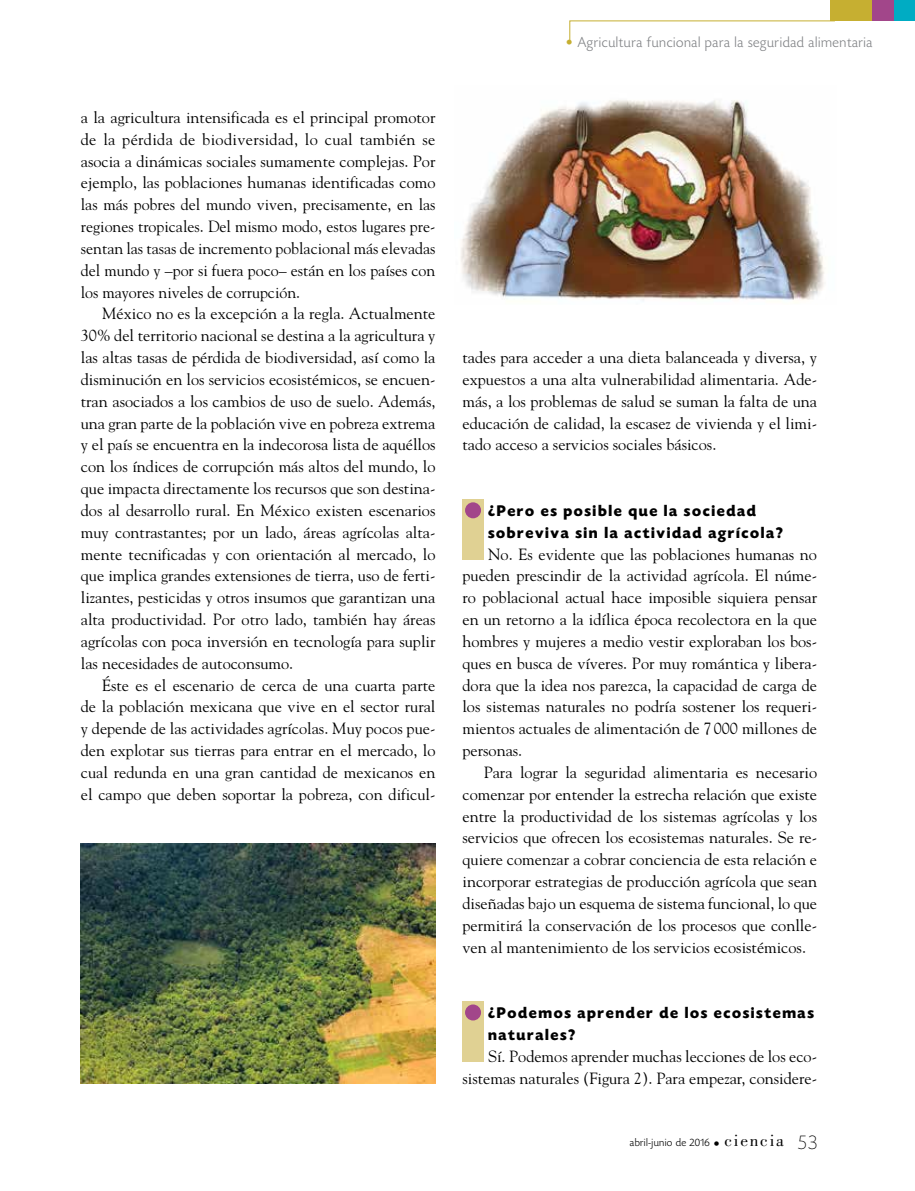
<style>
.page{position:relative;width:915px;height:1191px;background:#fff}
.page>*{position:absolute;margin:0;border:0;box-sizing:border-box;transform-origin:0 0}
.t1{font:16.2px/21.8px "Goudy";color:#000;text-align:justify}
.t2{font:700 16.2px/21.9px "Today HEF";letter-spacing:.1em;color:#000}
.t3{font:300 15px "Today HEF";letter-spacing:.04em;color:#808285}
.t4{font:300 11.25px "Today HEF";letter-spacing:.03em;color:#000}
.s1{color:#c6af31}
.s2{font-weight:200;font-size:13.5px}
.s3{font-family:"Bodoni";font-weight:400;font-size:17.25px}
.s4{font-weight:200;font-size:21px}
</style>
<div class="page">
<div style="left:893px;top:0;width:21px;height:21px;background:#00acc3"></div>
<div style="left:829px;top:0;width:43px;height:21px;background:#c6af31"></div>
<div style="left:872px;top:0;width:21px;height:21px;background:#a2468a"></div>
<svg style="left:569px;top:20px;width:266px;height:22px"></svg>
<img style="left:81px;top:843px;width:354px;height:240px">
<img style="left:460px;top:100px;width:365px;height:200px">
<div style="left:462px;top:499px;width:21px;height:60px;background:#e0d193"></div>
<div style="left:465px;top:502px;width:16px;height:16px;background:#a2468a;border-radius:50%"></div>
<div style="left:462px;top:1001px;width:21px;height:60px;background:#e0d193"></div>
<div style="left:465px;top:1004px;width:16px;height:16px;background:#a2468a;border-radius:50%"></div>
<p class="t1" style="left:81px;top:106px;width:356px">a la agricultura intensificada es el principal promotor de la pérdida de biodiversidad, lo cual también se asocia a dinámicas sociales sumamente complejas. Por ejemplo, las poblaciones humanas identificadas como las más pobres del mundo viven, precisamente, en las regiones tropicales. Del mismo modo, estos lugares pre&shy;sentan las tasas de incremento poblacional más elevadas del mundo y –por si fuera poco– están en los países con los mayores niveles de corrupción.</p>
<p class="t1" style="left:81px;top:302px;width:356px;text-indent:21px">México no es la excepción a la regla. Actualmente 30% del territorio nacional se destina a la agricultura y las altas tasas de pérdida de biodiversidad, así como la disminución en los servicios ecosistémicos, se encuen&shy;tran asociados a los cambios de uso de suelo. Además, una gran parte de la población vive en pobreza extrema y el país se encuentra en la indecorosa lista de aquéllos con los índices de corrupción más altos del mundo, lo que impacta directamente los recursos que son destina&shy;dos al desarrollo rural. En México existen escenarios muy contrastantes; por un lado, áreas agrícolas alta&shy;mente tecnificadas y con orientación al mercado, lo que implica grandes extensiones de tierra, uso de ferti&shy;lizantes, pesticidas y otros insumos que garantizan una alta productividad. Por otro lado, también hay áreas agrícolas con poca inversión en tecnología para suplir las necesidades de autoconsumo.</p>
<p class="t1" style="left:81px;top:673px;width:356px;text-indent:21px">Éste es el escenario de cerca de una cuarta parte de la población mexicana que vive en el sector rural y depende de las actividades agrícolas. Muy pocos pue&shy;den explotar sus tierras para entrar en el mercado, lo cual redunda en una gran cantidad de mexicanos en el campo que deben soportar la pobreza, con dificul-</p>
<p class="t3" style="left:565px;top:34px;width:308px"><span class="s1">•</span> Agricultura funcional para la seguridad alimentaria</p>
<p class="t1" style="left:462px;top:346px;width:356px">tades para acceder a una dieta balanceada y diversa, y expuestos a una alta vulnerabilidad alimentaria. Ade&shy;más, a los problemas de salud se suman la falta de una educación de calidad, la escasez de vivienda y el limi&shy;tado acceso a servicios sociales básicos.</p>
<p class="t2" style="left:488px;top:500px;width:296px">¿Pero es posible que la sociedad sobreviva sin la actividad agrícola?</p>
<p class="t1" style="left:462px;top:542px;width:356px;text-indent:26px">No. Es evidente que las poblaciones humanas no pueden prescindir de la actividad agrícola. El núme&shy;ro poblacional actual hace imposible siquiera pensar en un retorno a la idílica época recolectora en la que hombres y mujeres a medio vestir exploraban los bos&shy;ques en busca de víveres. Por muy romántica y libera&shy;dora que la idea nos parezca, la capacidad de carga de los sistemas naturales no podría sostener los requeri&shy;mientos actuales de alimentación de 7000 millones de personas.</p>
<p class="t1" style="left:462px;top:761px;width:356px;text-indent:21px">Para lograr la seguridad alimentaria es necesario comenzar por entender la estrecha relación que existe entre la productividad de los sistemas agrícolas y los servicios que ofrecen los ecosistemas naturales. Se re&shy;quiere comenzar a cobrar conciencia de esta relación e incorporar estrategias de producción agrícola que sean diseñadas bajo un esquema de sistema funcional, lo que permitirá la conservación de los procesos que conlle&shy;ven al mantenimiento de los servicios ecosistémicos.</p>
<p class="t2" style="left:488px;top:1002px;width:327px">¿Podemos aprender de los ecosistemas naturales?</p>
<p class="t1" style="left:462px;top:1044px;width:356px;text-align:right">Sí. Podemos aprender muchas lecciones de los eco&shy;sistemas naturales (Figura 2). Para empezar, considere-</p>
<p class="t4" style="left:629px;top:1136px;width:188px">abril-junio de 2016 <span class="s2">•</span> <span class="s3">ciencia</span> <span class="s4">53</span></p>
</div>
